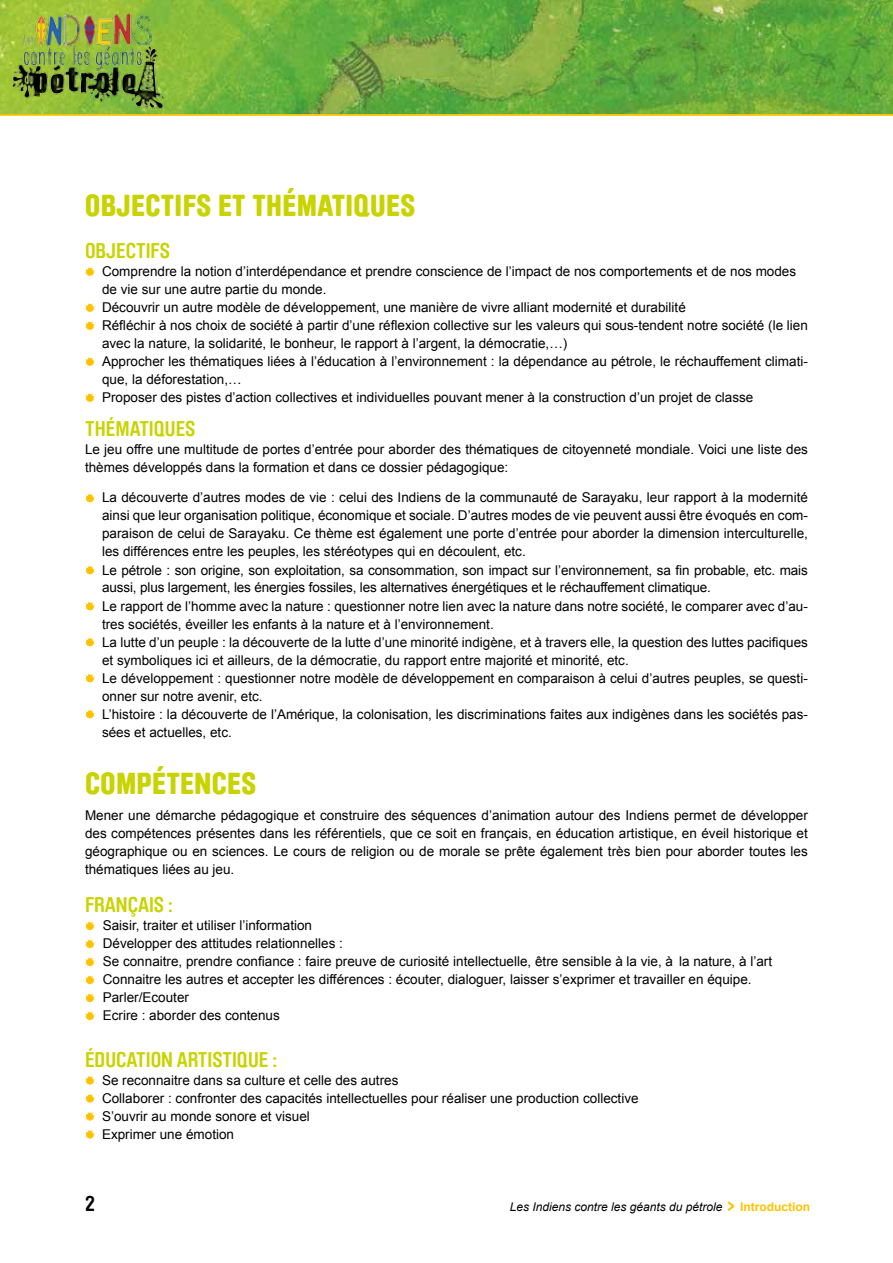
<style>
.page{position:relative;width:893px;height:1263px;background:#fff}
.page>*{position:absolute;margin:0;border:0;box-sizing:border-box;transform-origin:0 0}
.t1{font:900 30px "Brauer Neue Std";letter-spacing:.015em;color:#c8d300}
.t2{font:700 21px "Brauer Neue Std";color:#c8d300}
.t3{font:700 21px "Brauer Neue Std";color:#000}
.t4{font:13.5px/18px "Arial";color:#000}
.t5{font:italic 12px "Arial";color:#000}
.s1{font-family:"Brauer Neue Std";font-weight:900;font-style:normal;font-size:18px;color:#fdc300}
.s2{font-weight:700;font-style:normal;color:#fdc300}
</style>
<div class="page">
<svg style="left:0;top:0;width:893px;height:116px;background:#73ab3c"></svg>
<svg style="left:85px;top:267px;width:10px;height:9px"></svg>
<svg style="left:85px;top:303px;width:10px;height:9px"></svg>
<svg style="left:85px;top:321px;width:10px;height:9px"></svg>
<svg style="left:85px;top:357px;width:10px;height:9px"></svg>
<svg style="left:85px;top:393px;width:10px;height:9px"></svg>
<svg style="left:85px;top:494px;width:10px;height:9px"></svg>
<svg style="left:85px;top:566px;width:10px;height:9px"></svg>
<svg style="left:85px;top:602px;width:10px;height:9px"></svg>
<svg style="left:85px;top:638px;width:10px;height:9px"></svg>
<svg style="left:85px;top:674px;width:10px;height:9px"></svg>
<svg style="left:85px;top:710px;width:10px;height:9px"></svg>
<svg style="left:85px;top:921px;width:10px;height:9px"></svg>
<svg style="left:85px;top:939px;width:10px;height:9px"></svg>
<svg style="left:85px;top:957px;width:10px;height:9px"></svg>
<svg style="left:85px;top:975px;width:10px;height:9px"></svg>
<svg style="left:85px;top:993px;width:10px;height:9px"></svg>
<svg style="left:85px;top:1011px;width:10px;height:9px"></svg>
<svg style="left:85px;top:1076px;width:10px;height:9px"></svg>
<svg style="left:85px;top:1094px;width:10px;height:9px"></svg>
<svg style="left:85px;top:1112px;width:10px;height:9px"></svg>
<svg style="left:85px;top:1130px;width:10px;height:9px"></svg>
<h1 class="t1" style="left:85px;top:188px;width:331px">OBJECTIFS ET THÉMATIQUES</h1>
<h2 class="t2" style="left:85px;top:239px;width:87px">OBJECTIFS</h2>
<p class="t4" style="left:102px;top:262px;width:707px">Comprendre la notion d’interdépendance et prendre conscience de l’impact de nos comportements et de nos modes de vie sur une autre partie du monde.<br>Découvrir un autre modèle de développement, une manière de vivre alliant modernité et durabilité<br>Réfléchir à nos choix de société à partir d’une réflexion collective sur les valeurs qui sous-tendent notre société (le lien avec la nature, la solidarité, le bonheur, le rapport à l’argent, la démocratie,…)<br>Approcher les thématiques liées à l’éducation à l’environnement : la dépendance au pétrole, le réchauffement climati&shy;que, la déforestation,…<br>Proposer des pistes d’action collectives et individuelles pouvant mener à la construction d’un projet de classe</p>
<h2 class="t2" style="left:85px;top:416px;width:112px">THÉMATIQUES</h2>
<p class="t4" style="left:85px;top:440px;width:724px">Le jeu offre une multitude de portes d’entrée pour aborder des thématiques de citoyenneté mondiale. Voici une liste des thèmes développés dans la formation et dans ce dossier pédagogique:</p>
<p class="t4" style="left:102px;top:489px;width:707px">La découverte d’autres modes de vie : celui des Indiens de la communauté de Sarayaku, leur rapport à la modernité ainsi que leur organisation politique, économique et sociale. D’autres modes de vie peuvent aussi être évoqués en com&shy;paraison de celui de Sarayaku. Ce thème est également une porte d’entrée pour aborder la dimension interculturelle, les différences entre les peuples, les stéréotypes qui en découlent, etc.<br>Le pétrole : son origine, son exploitation, sa consommation, son impact sur l’environnement, sa fin probable, etc. mais aussi, plus largement, les énergies fossiles, les alternatives énergétiques et le réchauffement climatique.<br>Le rapport de l’homme avec la nature : questionner notre lien avec la nature dans notre société, le comparer avec d’au&shy;tres sociétés, éveiller les enfants à la nature et à l’environnement.<br>La lutte d’un peuple : la découverte de la lutte d’une minorité indigène, et à travers elle, la question des luttes pacifiques et symboliques ici et ailleurs, de la démocratie, du rapport entre majorité et minorité, etc.<br>Le développement : questionner notre modèle de développement en comparaison à celui d’autres peuples, se questi&shy;onner sur notre avenir, etc.<br>L’histoire : la découverte de l’Amérique, la colonisation, les discriminations faites aux indigènes dans les sociétés pas&shy;sées et actuelles, etc.</p>
<h1 class="t1" style="left:85px;top:766px;width:172px">COMPÉTENCES</h1>
<p class="t4" style="left:85px;top:807px;width:724px;text-align:justify">Mener une démarche pédagogique et construire des séquences d’animation autour des Indiens permet de développer des compétences présentes dans les référentiels, que ce soit en français, en éducation artistique, en éveil historique et géographique ou en sciences. Le cours de religion ou de morale se prête également très bien pour aborder toutes les thématiques liées au jeu.</p>
<h2 class="t2" style="left:85px;top:893px;width:90px">FRANÇAIS :</h2>
<p class="t4" style="left:103px;top:917px;width:671px">Saisir, traiter et utiliser l’information<br>Développer des attitudes relationnelles :<br>Se connaitre, prendre confiance : faire preuve de curiosité intellectuelle, être sensible à la vie, à la nature, à l’art Connaitre les autres et accepter les différences : écouter, dialoguer, laisser s’exprimer et travailler en équipe.<br>Parler/Ecouter<br>Ecrire : aborder des contenus</p>
<h2 class="t2" style="left:85px;top:1047px;width:194px">ÉDUCATION ARTISTIQUE :</h2>
<p class="t4" style="left:102px;top:1071px;width:538px">Se reconnaitre dans sa culture et celle des autres<br>Collaborer : confronter des capacités intellectuelles pour réaliser une production collective S’ouvrir au monde sonore et visuel<br>Exprimer une émotion</p>
<h2 class="t3" style="left:85px;top:1192px;width:11px">2</h2>
<p class="t5" style="left:510px;top:1199px;width:302px">Les Indiens contre les géants du pétrole <span class="s1">&gt;</span> <span class="s2">Introduction</span></p>
</div>
